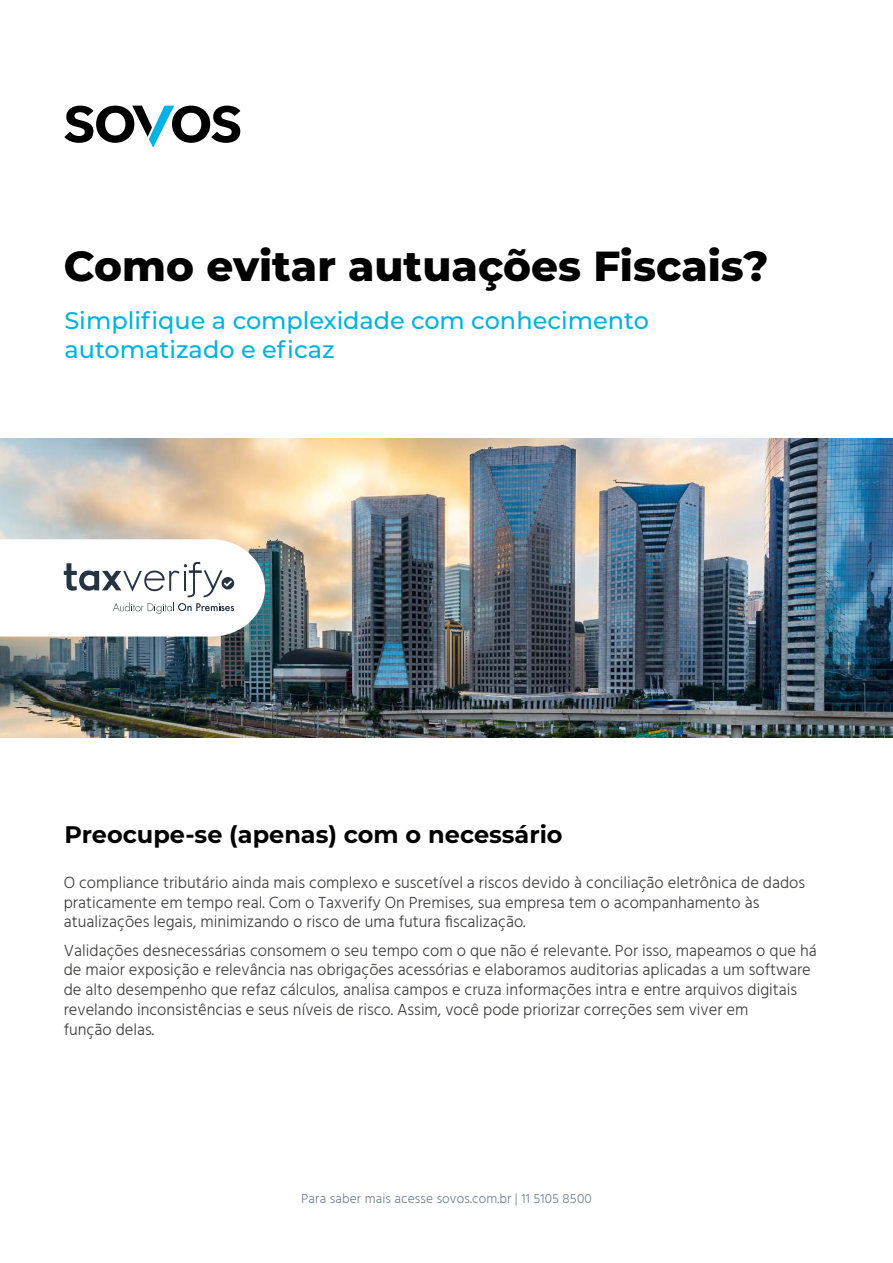
<style>
.page{position:relative;width:893px;height:1263px;background:#fff}
.page>*{position:absolute;margin:0;border:0;box-sizing:border-box;transform-origin:0 0}
.t1{font:800 42px "Montserrat";color:#000}
.t2{font:500 24px/28.8px "Montserrat";color:#00b2e3}
.t3{font:700 24px "Montserrat";color:#000}
.t4{font:300 16.5px/19.8px "Hind";color:#3c3c3b}
.t5{font:300 13.5px "Hind";letter-spacing:.01em;color:#698094}
</style>
<div class="page">
<img style="left:1px;top:438px;width:892px;height:300px">
<svg style="left:64px;top:106px;width:176px;height:42px"></svg>
<svg style="left:0;top:539px;width:265px;height:97px"></svg>
<h1 class="t1" style="left:64px;top:235px;width:706px">Como evitar autuações Fiscais?</h1>
<h2 class="t2" style="left:64px;top:305px;width:586px">Simplifique a complexidade com conhecimento automatizado e eficaz</h2>
<h2 class="t3" style="left:64px;top:817px;width:500px">Preocupe-se (apenas) com o necessário</h2>
<p class="t4" style="left:64px;top:873px;width:743px">O compliance tributário ainda mais complexo e suscetível a riscos devido à conciliação eletrônica de dados praticamente em tempo real. Com o Taxverify On Premises, sua empresa tem o acompanhamento às atualizações legais, minimizando o risco de uma futura fiscalização.</p>
<p class="t4" style="left:64px;top:941px;width:754px">Validações desnecessá rias consomem o seu tempo com o que não é relevante. Por isso, mapeamos o que há de maior exposição e relevância nas obrigações acessórias e elaboramos auditorias aplicadas a um software de alto desempenho que refaz cá lculos, analisa campos e cruza informações intra e entre arquivos digitais revelando inconsistências e seus níveis de risco. Assim, você pode priorizar correções sem viver em<br>função delas.</p>
<p class="t5" style="left:301px;top:1190px;width:292px">Para saber mais acesse sovos.com.br | 11 5105 8500</p>
</div>
